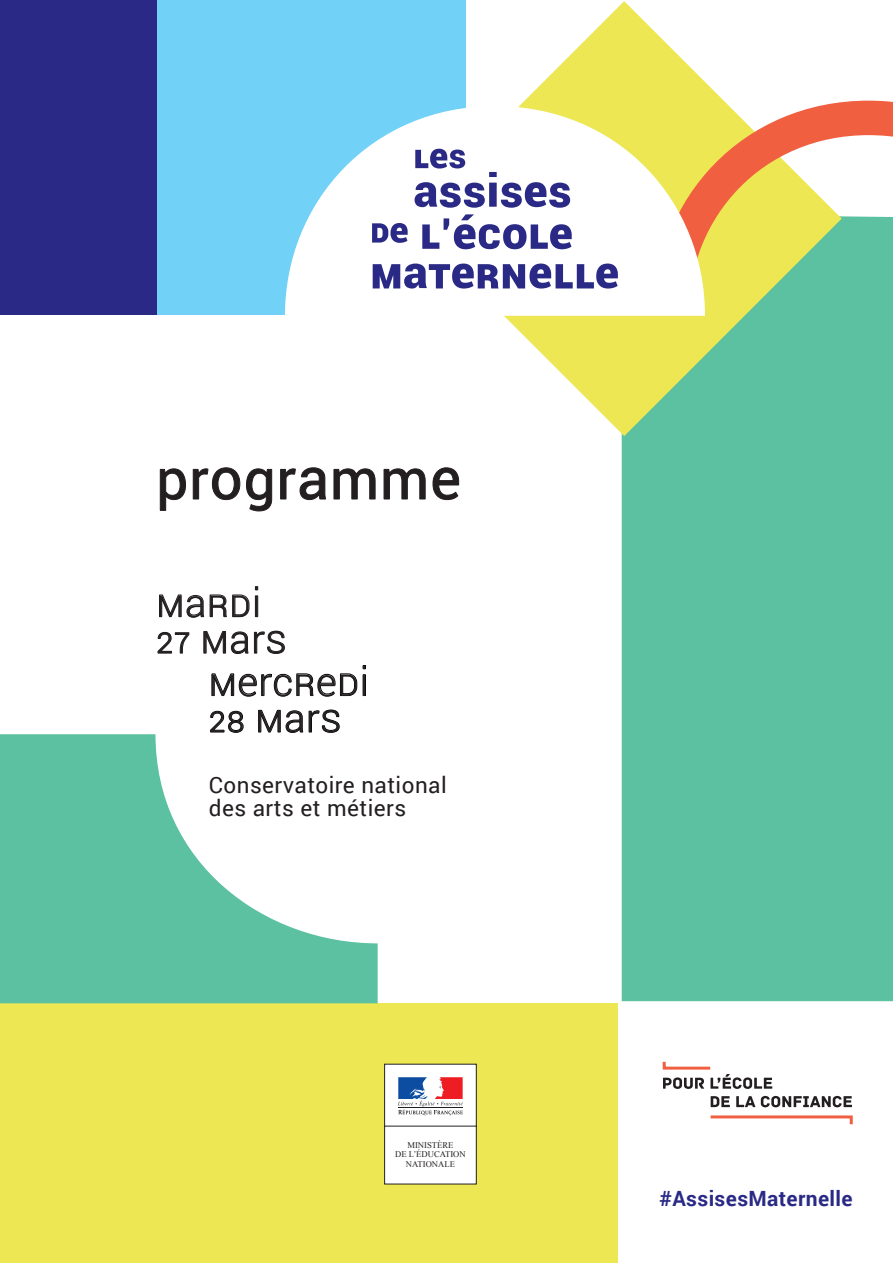
<style>
.page{position:relative;width:893px;height:1263px;background:#fff}
.page>*{position:absolute;margin:0;border:0;box-sizing:border-box;transform-origin:0 0}
.t1{font:300 39.45px "Roboto";color:#231f20}
.t2{font:300 38.1px "Roboto";color:#231f20}
.t3{font:300 35.85px "Roboto";color:#231f20}
.t4{font:22.5px/22.5px "Roboto";letter-spacing:.02em;color:#231f20}
.t5{font:700 21px "Roboto";letter-spacing:.02em;color:#2a2a86}
.t6{font:8.7px/9.4px "Times New Roman";color:#231f20;text-align:center}
.s1{font-size:39.45px}
.s2{font-size:38.1px}
</style>
<div class="page">
<div style="left:622px;top:349px;width:271px;height:652px;background:#5bc1a1"></div>
<svg style="left:504px;top:1px;width:338px;height:435px"></svg>
<div style="left:133px;top:0;width:333px;height:315px;background:#72d1f6"></div>
<div style="left:0;top:0;width:156px;height:315px;background:#2a2a86"></div>
<svg style="left:637px;top:83px;width:256px;height:266px"></svg>
<svg style="left:285px;top:106px;width:420px;height:210px"></svg>
<svg style="left:373px;top:264px;width:245px;height:25px"></svg>
<svg style="left:415px;top:149px;width:155px;height:59px"></svg>
<svg style="left:372px;top:223px;width:36px;height:20px"></svg>
<svg style="left:422px;top:214px;width:150px;height:35px"></svg>
<div style="left:0;top:1003px;width:618px;height:260px;background:#ede754"></div>
<svg style="left:0;top:734px;width:378px;height:269px;fill:#5bc1a1"></svg>
<svg style="left:159px;top:595px;width:22px;height:22px"></svg>
<svg style="left:187px;top:595px;width:17px;height:22px"></svg>
<svg style="left:210px;top:595px;width:39px;height:22px"></svg>
<div style="left:255px;top:596px;width:3px;height:21px;border:1px solid #231f20"></div>
<svg style="left:157px;top:632px;width:32px;height:21px"></svg>
<svg style="left:204px;top:631px;width:44px;height:23px"></svg>
<svg style="left:254px;top:631px;width:31px;height:23px"></svg>
<svg style="left:212px;top:673px;width:79px;height:23px"></svg>
<svg style="left:297px;top:674px;width:60px;height:22px"></svg>
<div style="left:363px;top:675px;width:3px;height:21px;border:1px solid #000"></div>
<svg style="left:210px;top:711px;width:34px;height:22px"></svg>
<svg style="left:258px;top:710px;width:45px;height:23px"></svg>
<svg style="left:309px;top:710px;width:30px;height:23px"></svg>
<svg style="left:160px;top:468px;width:299px;height:43px"></svg>
<svg style="left:662px;top:1061px;width:191px;height:64px"></svg>
<div style="left:385px;top:1064px;width:91px;height:62px;background:#fff"></div>
<div style="left:384px;top:1064px;width:93px;height:63px;border:1px solid #231f20"></div>
<svg style="left:398px;top:1077px;width:65px;height:38px"></svg>
<hr style="left:398px;top:1107px;width:65px;height:1px;background:#231f20">
<div style="left:385px;top:1126px;width:91px;height:58px;background:#fff"></div>
<div style="left:384px;top:1126px;width:93px;height:58px;border:1px solid #231f20"></div>
<h2 class="t2" style="left:156px;top:577px;width:106px">m<span class="s1">a</span>rd<span class="s1">i</span></h2>
<h3 class="t3" style="left:156px;top:615px;width:132px">27 <span class="s2">m</span><span class="s1">ar</span><span class="s2">s</span></h3>
<h1 class="t1" style="left:209px;top:654px;width:161px"><span class="s2">m</span>erc<span class="s2">r</span>e<span class="s2">d</span>i</h1>
<h3 class="t3" style="left:209px;top:694px;width:134px">28 <span class="s2">m</span><span class="s1">ar</span><span class="s2">s</span></h3>
<p class="t4" style="left:209px;top:773px;width:239px">Conservatoire national des arts et métiers</p>
<p class="t6" style="left:395px;top:1140px;width:72px">MINISTÈRE<br>DE L’ÉDUCATION<br>NATIONALE</p>
<p class="t5" style="left:659px;top:1184px;width:195px">#AssisesMaternelle</p>
</div>
